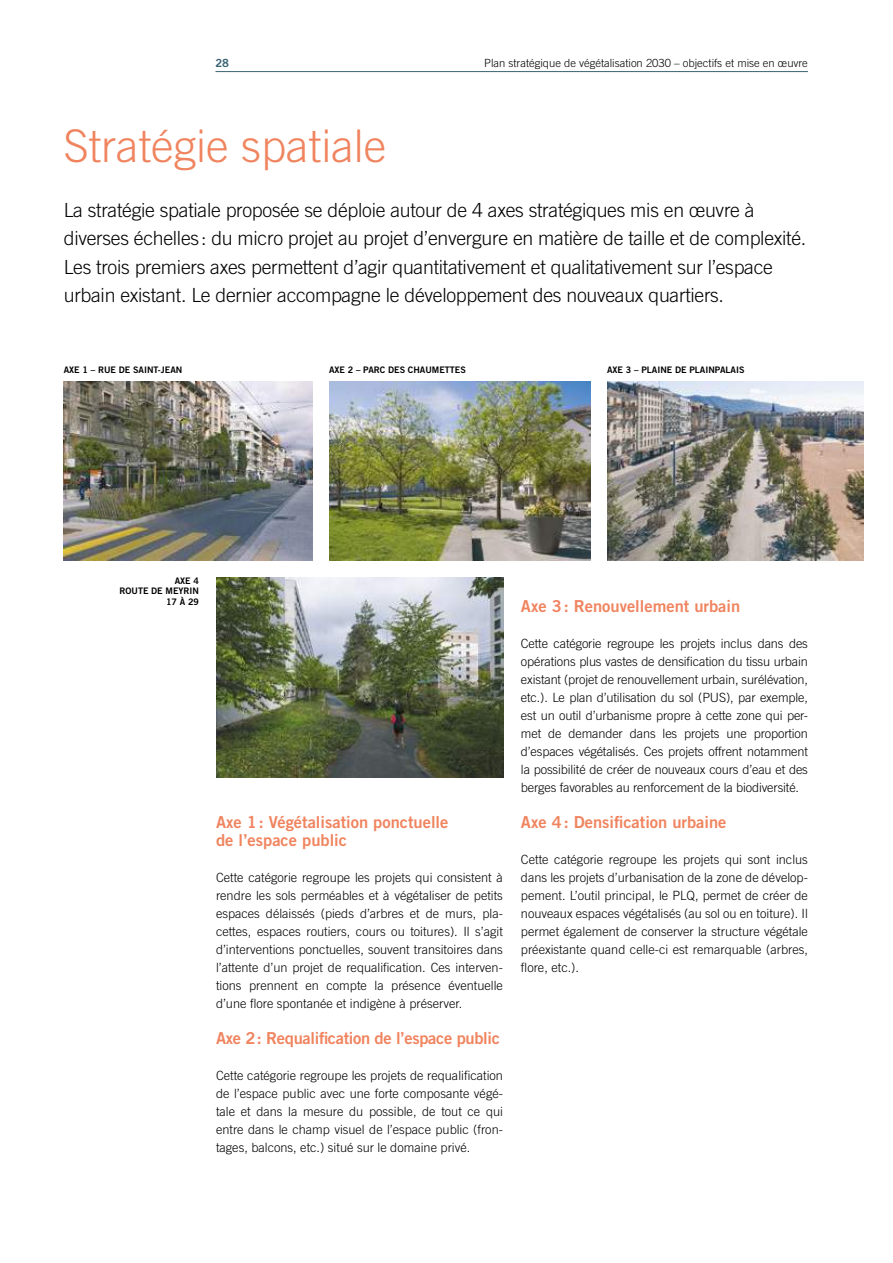
<style>
.page{position:relative;width:893px;height:1263px;background:#fff}
.page>*{position:absolute;margin:0;border:0;box-sizing:border-box;transform-origin:0 0}
.t1{font:300 45px "Trade Gothic LT Std";color:#f0845f}
.t2{font:300 19.5px/28.5px "Trade Gothic LT Std";letter-spacing:-.015em;color:#000}
.t3{font:16.5px/18px "Trade Gothic LT Std Bd 2";color:#f0845f}
.t4{font:16.5px "Trade Gothic LT Std Bd 2";letter-spacing:-.02em;color:#f0845f}
.t5{font:300 12.75px/18px "Trade Gothic LT Std";color:#000;text-align:justify}
.t6{font:300 11.25px "Trade Gothic LT Std";color:#000}
.t7{font:11.25px "Trade Gothic LT Std Bd 2";color:#3a6374}
.t8{font:9px/10.8px "Trade Gothic LT Std Bd 2";color:#000;text-align:right}
</style>
<div class="page">
<hr style="left:215px;top:71px;width:593px;height:1px;background:#3a6374">
<img style="left:329px;top:381px;width:261px;height:179px">
<img style="left:64px;top:381px;width:248px;height:179px">
<img style="left:607px;top:381px;width:256px;height:179px">
<img style="left:216px;top:577px;width:287px;height:200px">
<p class="t7" style="left:215px;top:56px;width:15px">28</p>
<p class="t6" style="left:484px;top:56px;width:325px">Plan stratégique de végétalisation 2030 – objectifs et mise en œuvre</p>
<h1 class="t1" style="left:64px;top:119px;width:324px">Stratégie spatiale</h1>
<p class="t2" style="left:64px;top:195px;width:744px">La stratégie spatiale proposée se déploie autour de 4 axes stratégiques mis en œuvre à diverses échelles: du micro projet au projet d’envergure en matière de taille et de complexité.<br>Les trois premiers axes permettent d’agir quantitativement et qualitativement sur l’espace urbain existant. Le dernier accompagne le développement des nouveaux quartiers.</p>
<p class="t8" style="left:64px;top:364px;width:120px">AXE 1 – RUE DE SAINT-JEAN</p>
<p class="t8" style="left:329px;top:364px;width:138px">AXE 2 – PARC DES CHAUMETTES</p>
<p class="t8" style="left:607px;top:364px;width:139px">AXE 3 – PLAINE DE PLAINPALAIS</p>
<p class="t8" style="left:119px;top:575px;width:81px">AXE 4<br>ROUTE DE MEYRIN<br>17 À 29</p>
<p class="t3" style="left:216px;top:813px;width:234px">Axe 1: Végétalisation ponctuelle de l’espace public</p>
<p class="t5" style="left:216px;top:868px;width:288px">Cette catégorie regroupe les projets qui consistent à rendre les sols perméables et à végétaliser de petits espaces délaissés (pieds d’arbres et de murs, pla&shy;cettes, espaces routiers, cours ou toitures). Il s’agit d’interventions ponctuelles, souvent transitoires dans l’attente d’un projet de requalification. Ces interven&shy;tions prennent en compte la présence éventuelle d’une flore spontanée et indigène à préserver.</p>
<p class="t4" style="left:216px;top:1028px;width:286px">Axe 2: Requalification de l’espace public</p>
<p class="t5" style="left:216px;top:1066px;width:288px">Cette catégorie regroupe les projets de requalification de l’espace public avec une forte composante végé&shy;tale et dans la mesure du possible, de tout ce qui entre dans le champ visuel de l’espace public (fron&shy;tages, balcons, etc.) situé sur le domaine privé.</p>
<p class="t3" style="left:521px;top:597px;width:221px">Axe 3: Renouvellement urbain</p>
<p class="t5" style="left:521px;top:634px;width:288px">Cette catégorie regroupe les projets inclus dans des opérations plus vastes de densification du tissu urbain existant (projet de renouvellement urbain, surélévation, etc.). Le plan d’utilisation du sol (PUS), par exemple, est un outil d’urbanisme propre à cette zone qui per&shy;met de demander dans les projets une proportion d’espaces végétalisés. Ces projets offrent notamment la possibilité de créer de nouveaux cours d’eau et des berges favorables au renforcement de la biodiversité.</p>
<p class="t3" style="left:521px;top:813px;width:207px">Axe 4: Densification urbaine</p>
<p class="t5" style="left:521px;top:850px;width:288px">Cette catégorie regroupe les projets qui sont inclus dans les projets d’urbanisation de la zone de dévelop&shy;pement. L’outil principal, le PLQ, permet de créer de nouveaux espaces végétalisés (au sol ou en toiture). Il permet également de conserver la structure végétale préexistante quand celle-ci est remarquable (arbres, flore, etc.).</p>
</div>
